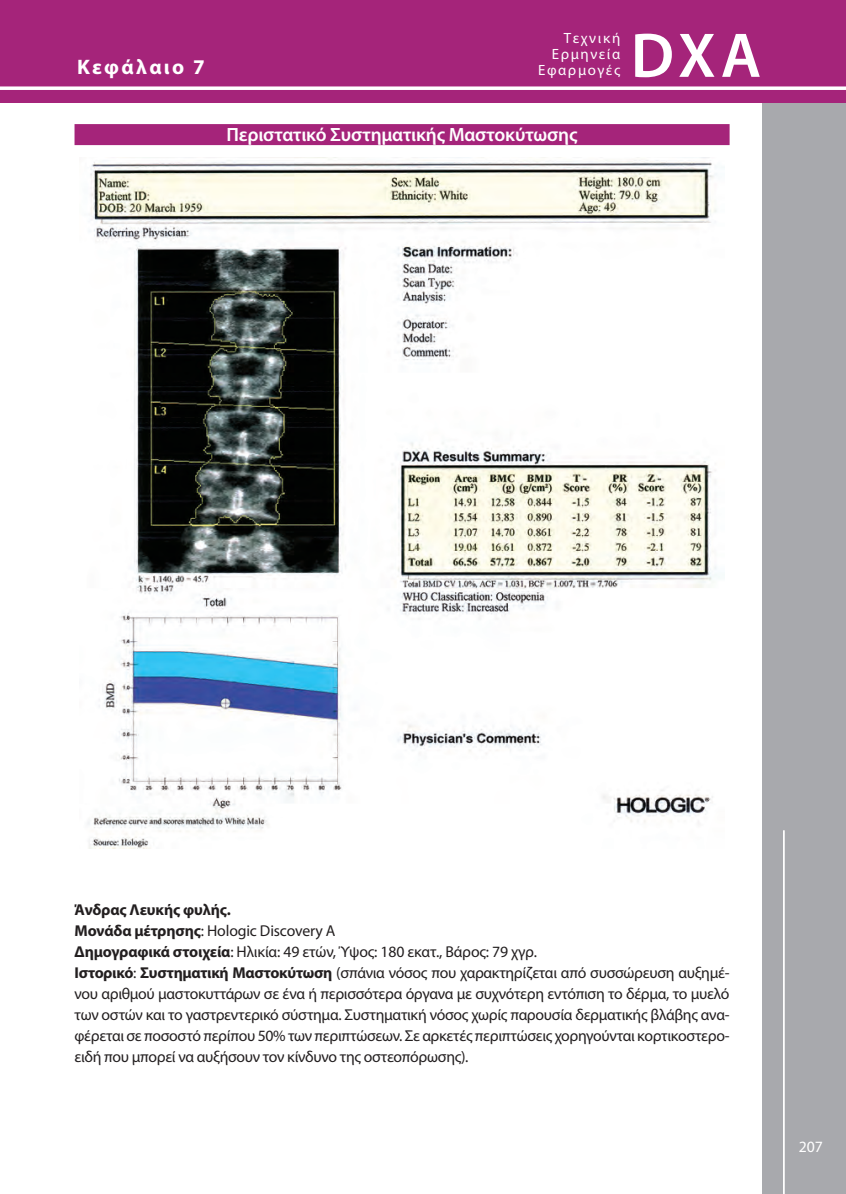
<style>
.page{position:relative;width:846px;height:1194px;background:#fff}
.page>*{position:absolute;margin:0;border:0;box-sizing:border-box;transform-origin:0 0}
.t1{font:600 63.52px "Myriad Pro";color:#fff}
.t2{font:700 21px "Myriad Pro";letter-spacing:.11em;color:#fff}
.t3{font:600 19.25px "Myriad Pro";letter-spacing:-.01em;color:#fff}
.t4{font:15.75px/21px "Myriad Pro";letter-spacing:-.02em;color:#231f20}
.t5{font:15.75px "Myriad Pro";color:#fff}
.t6{font:14.88px/15.8px "Myriad Pro";letter-spacing:.11em;color:#fff;text-align:right}
.s1{font-weight:700}
</style>
<div class="page">
<div style="left:762px;top:0;width:84px;height:1193px;background:#a8a9ad"></div>
<div style="left:0;top:0;width:846px;height:103px;background:#a5247a"></div>
<hr style="left:783px;top:830px;width:1px;height:363px;background:#fff">
<svg style="left:0;top:86px;width:846px;height:4px;background:#f3e3ee"></svg>
<img style="left:87px;top:157px;width:633px;height:691px">
<div style="left:75px;top:124px;width:654px;height:21px;background:#a5247a"></div>
<p class="t6" style="left:552px;top:30px;width:70px">Tεχνική<br>Ερμηνεία</p>
<h2 class="t2" style="left:77px;top:53px;width:129px">Κεφάλαιο 7</h2>
<p class="t6" style="left:538px;top:62px;width:84px">Εφαρμογές</p>
<h1 class="t1" style="left:630px;top:15px;width:132px">DXA</h1>
<p class="t3" style="left:227px;top:122px;width:352px">Περιστατικό Συστηματικής Μαστοκύτωσης</p>
<p class="t4" style="left:75px;top:898px;width:656px"><span class="s1">Άνδρας Λευκής φυλής.<br>Μονάδα μέτρησης</span>: Hologic Discovery A<br><span class="s1">Δημογραφικά στοιχεία</span>: Ηλικία: 49 ετών, Ύψος: 180 εκατ., Βάρος: 79 χγρ.<br><span class="s1">Ιστορικό</span>: <span class="s1">Συστηματική Μαστοκύτωση</span> (σπάνια νόσος που χαρακτηρίζεται από συσσώρευση αυξημέ&shy;νου αριθμού μαστοκυττάρων σε ένα ή περισσότερα όργανα με συχνότερη εντόπιση το δέρμα, το μυελό των οστών και το γαστρεντερικό σύστημα. Συστηματική νόσος χωρίς παρουσία δερματικής βλάβης ανα&shy;φέρεται σε ποσοστό περίπου 50% των περιπτώσεων. Σε αρκετές περιπτώσεις χορηγούνται κορτικοστερο&shy;ειδή που μπορεί να αυξήσουν τον κίνδυνο της οστεοπόρωσης).</p>
<p class="t5" style="left:798px;top:1136px;width:26px">207</p>
</div>
